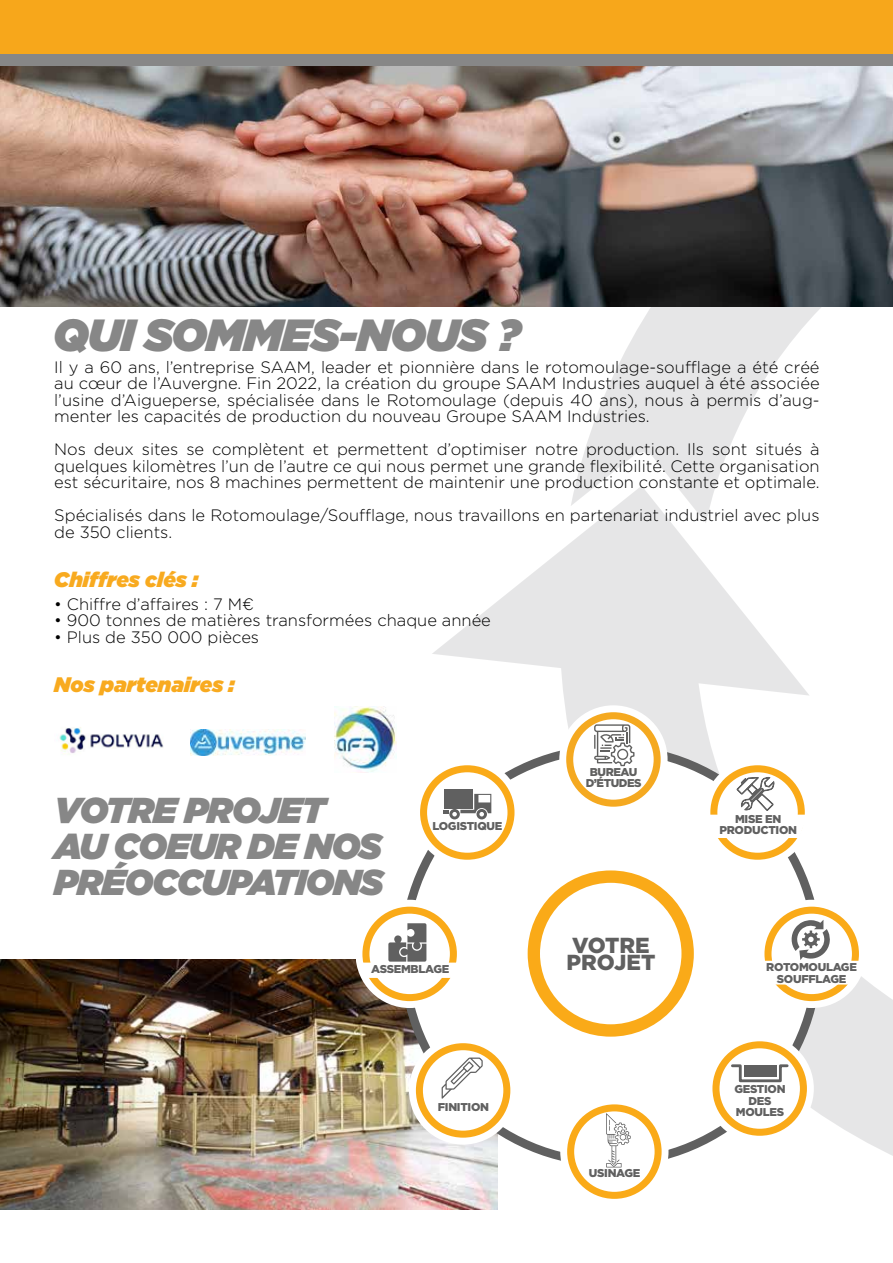
<style>
.page{position:relative;width:893px;height:1263px;background:#fff}
.page>*{position:absolute;margin:0;border:0;box-sizing:border-box;transform-origin:0 0}
.t1{font:italic 900 45px "Gotham";letter-spacing:-.025em;color:#878787}
.t2{font:italic 900 36px/36px "Gotham";letter-spacing:-.03em;color:#878787}
.t3{font:900 21.75px/17.1px "Gotham";color:#606060}
.t4{font:italic 900 21px "Gotham";color:#f8aa1f}
.t5{font:300 16.5px/16.5px "Gotham";color:#000;text-align:justify}
.t6{font:900 11.4px/11.4px "Gotham";letter-spacing:-.025em;color:#606060;text-align:center}
.t7{font:900 11.4px/11.4px "Gotham";letter-spacing:-.04em;color:#60605f;text-align:center}
</style>
<div class="page">
<svg style="left:432px;top:543px;width:461px;height:667px"></svg>
<svg style="left:571px;top:307px;width:322px;height:386px"></svg>
<img style="left:0;top:65px;width:893px;height:242px">
<img style="left:0;top:959px;width:497px;height:250px">
<div style="left:404px;top:749px;width:413px;height:413px;background:#fff;border-radius:50%"></div>
<svg style="left:515px;top:858px;width:191px;height:191px"></svg>
<div style="left:534px;top:877px;width:154px;height:153px;background:#fff;border-radius:50%"></div>
<div style="left:528px;top:870px;width:166px;height:167px;border:12px solid #faaa18;border-radius:50%"></div>
<div style="left:703px;top:758px;width:109px;height:109px;background:#fff;border-radius:50%"></div>
<svg style="left:714px;top:769px;width:87px;height:87px"></svg>
<div style="left:710px;top:765px;width:95px;height:95px;border:7px solid #faaa18;border-radius:50%"></div>
<svg style="left:705px;top:773px;width:103px;height:65px"></svg>
<svg style="left:758px;top:900px;width:107px;height:108px"></svg>
<svg style="left:768px;top:910px;width:87px;height:87px"></svg>
<div style="left:764px;top:907px;width:95px;height:94px;border:7px solid #faaa18;border-radius:50%"></div>
<svg style="left:763px;top:920px;width:97px;height:64px"></svg>
<svg style="left:356px;top:900px;width:101px;height:108px"></svg>
<svg style="left:706px;top:1034px;width:108px;height:109px"></svg>
<div style="left:716px;top:1045px;width:87px;height:87px;background:#fff;border-radius:50%"></div>
<div style="left:712px;top:1041px;width:95px;height:95px;border:7px solid #faaa18;border-radius:50%"></div>
<svg style="left:731px;top:1064px;width:58px;height:19px"></svg>
<div style="left:744px;top:1065px;width:32px;height:12px;background:#606060"></div>
<svg style="left:409px;top:1036px;width:108px;height:108px"></svg>
<svg style="left:419px;top:1047px;width:88px;height:87px"></svg>
<div style="left:416px;top:1043px;width:94px;height:95px;border:7px solid #faaa18;border-radius:50%"></div>
<svg style="left:442px;top:1057px;width:41px;height:42px"></svg>
<svg style="left:560px;top:1097px;width:108px;height:109px"></svg>
<div style="left:571px;top:1108px;width:87px;height:87px;background:#fff;border-radius:50%"></div>
<div style="left:567px;top:1104px;width:95px;height:95px;border:7px solid #faaa18;border-radius:50%"></div>
<svg style="left:606px;top:1113px;width:25px;height:54px"></svg>
<svg style="left:413px;top:758px;width:108px;height:109px"></svg>
<div style="left:424px;top:769px;width:87px;height:87px;background:#fff;border-radius:50%"></div>
<div style="left:420px;top:765px;width:94px;height:95px;border:7px solid #faaa18;border-radius:50%"></div>
<svg style="left:443px;top:794px;width:48px;height:25px"></svg>
<div style="left:444px;top:789px;width:29px;height:19px;background:#606060"></div>
<svg style="left:559px;top:705px;width:109px;height:108px"></svg>
<svg style="left:570px;top:716px;width:87px;height:87px"></svg>
<div style="left:566px;top:712px;width:95px;height:95px;border:7px solid #f5a920;border-radius:50%"></div>
<svg style="left:594px;top:724px;width:40px;height:42px"></svg>
<div style="left:0;top:0;width:893px;height:55px;background:#f7a71b"></div>
<div style="left:0;top:54px;width:893px;height:11px;background:#878787"></div>
<img style="left:59px;top:727px;width:105px;height:27px">
<img style="left:191px;top:729px;width:115px;height:26px">
<img style="left:334px;top:707px;width:63px;height:65px">
<h1 class="t1" style="left:53px;top:309px;width:469px">QUI SOMMES-NOUS ?</h1>
<p class="t5" style="left:54px;top:359px;width:767px">Il y a 60 ans, l’entreprise SAAM, leader et pionnière dans le rotomoulage-soufflage a été créé au cœur de l’Auvergne. Fin 2022, la création du groupe SAAM Industries auquel à été associée l’usine d’Aigueperse, spécialisée dans le Rotomoulage (depuis 40 ans), nous à permis d’aug&shy;menter les capacités de production du nouveau Groupe SAAM Industries.</p>
<p class="t5" style="left:54px;top:441px;width:767px">Nos deux sites se complètent et permettent d’optimiser notre production. Ils sont situés à quelques kilomètres l’un de l’autre ce qui nous permet une grande flexibilité. Cette organisation est sécuritaire, nos 8 machines permettent de maintenir une production constante et optimale.</p>
<p class="t5" style="left:54px;top:507px;width:767px">Spécialisés dans le Rotomoulage/Soufflage, nous travaillons en partenariat industriel avec plus de 350 clients.</p>
<p class="t4" style="left:54px;top:568px;width:146px">Chiffres clés :</p>
<p class="t5" style="left:54px;top:596px;width:201px">• Chiffre d’affaires : 7 M¤</p>
<p class="t5" style="left:54px;top:612px;width:438px">• 900 tonnes de matières transformées chaque année</p>
<p class="t5" style="left:54px;top:629px;width:206px">• Plus de 350 000 pièces</p>
<p class="t4" style="left:54px;top:673px;width:182px">Nos partenaires :</p>
<h2 class="t2" style="left:54px;top:791px;width:331px">VOTRE PROJET<br>AU COEUR DE NOS<br>PRÉOCCUPATIONS</h2>
<p class="t6" style="left:433px;top:820px;width:71px">LOGISTIQUE</p>
<p class="t6" style="left:371px;top:963px;width:80px">ASSEMBLAGE</p>
<p class="t6" style="left:438px;top:1101px;width:53px">FINITION</p>
<p class="t7" style="left:586px;top:766px;width:57px">BUREAU<br>D’ÉTUDES</p>
<h3 class="t3" style="left:567px;top:936px;width:90px">VOTRE<br>PROJET</h3>
<p class="t6" style="left:589px;top:1167px;width:53px">USINAGE</p>
<p class="t6" style="left:719px;top:812px;width:79px">MISE EN<br>PRODUCTION</p>
<p class="t6" style="left:766px;top:961px;width:92px">ROTOMOULAGE<br>SOUFFLAGE</p>
<p class="t6" style="left:734px;top:1083px;width:53px">GESTION<br>DES<br>MOULES</p>
</div>
